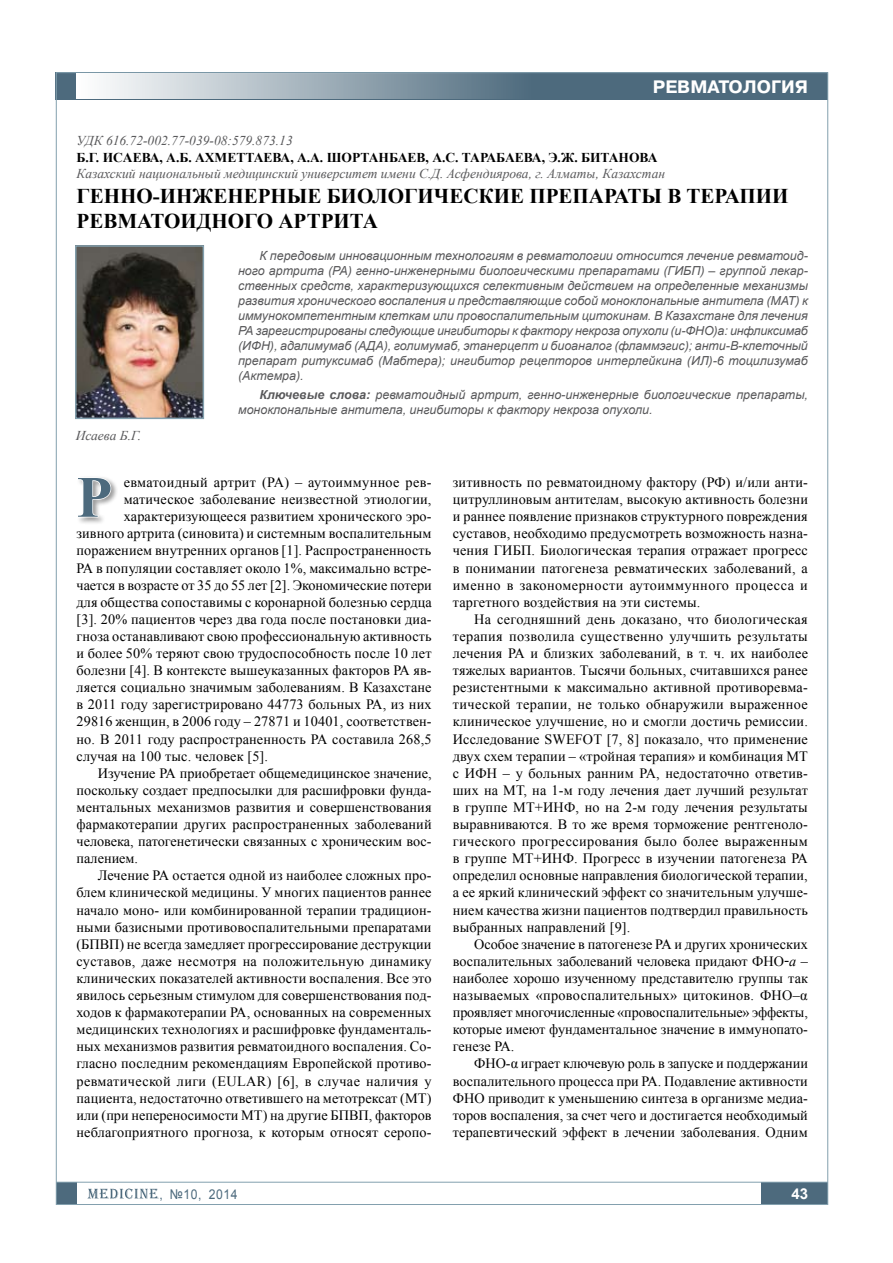
<style>
.page{position:relative;width:893px;height:1263px;background:#fff}
.page>*{position:absolute;margin:0;border:0;box-sizing:border-box;transform-origin:0 0}
.t1{font:700 58.5px "Times New Roman";color:#4d6a7d}
.t2{font:700 21px/25.2px "Times New Roman";color:#000}
.t3{font:700 18px "Pragmatica C";color:#fff}
.t4{font:700 15px "Arial";color:#fff}
.t5{font:14.25px/17.1px "Times New Roman";letter-spacing:.01em;color:#000;text-align:justify}
.t6{font:italic 13.5px "Times New Roman";color:#58585a}
.t7{font:700 13.5px "Times New Roman";color:#000}
.t8{font:13.5px "Arial";letter-spacing:.05em;color:#4d6a7d;scale:.9 1}
.t9{font:italic 12.45px/15px "Arial";color:#58585a;text-align:justify}
.s1{font-weight:700}
.s2{font-family:"Tahoma"}
.s3{font-style:italic}
</style>
<div class="page">
<div style="left:761px;top:1182px;width:67px;height:22px;background:#4d6a7d"></div>
<div style="left:56px;top:1182px;width:21px;height:22px;background:#4d6a7d"></div>
<svg style="left:87px;top:1188px;width:72px;height:11px"></svg>
<hr style="left:56px;top:1182px;width:772px;height:1px;background:#83a0ae">
<div style="left:56px;top:72px;width:772px;height:28px;background:#4d6a7d"></div>
<div style="left:77px;top:73px;width:463px;height:26px;background:linear-gradient(to right,#fff,#4b687b)"></div>
<svg style="left:79px;top:477px;width:33px;height:41px"></svg>
<img style="left:78px;top:248px;width:123px;height:168px">
<div style="left:75px;top:245px;width:129px;height:174px;border:2px solid #83a0ae"></div>
<p class="t3" style="left:653px;top:77px;width:157px">ревматология</p>
<p class="t6" style="left:77px;top:132px;width:218px">УДК 616.72-002.77-039-08:579.873.13</p>
<p class="t7" style="left:77px;top:148px;width:582px">Б.Г. ИCАЕВА, А.Б. АХМЕТТАЕВА, А.А. ШОРТАНБАЕВ, А.С. ТАРАБАЕВА, Э.Ж. БИТАНОВА</p>
<p class="t6" style="left:77px;top:164px;width:590px">Казахский национальный медицинский университет имени С.Д. Асфендиярова, г. Алматы, Казахстан</p>
<h2 class="t2" style="left:77px;top:183px;width:713px">ГЕННО-ИНЖЕНЕРНЫЕ БИОЛОГИЧЕСКИЕ ПРЕПАРАТЫ В ТЕРАПИИ<br>РЕВМАТОИДНОГО АРТРИТА</h2>
<p class="t9" style="left:238px;top:249px;width:571px;text-indent:21px">К передовым инновационным технологиям в ревматологии относится лечение ревматоид&shy;ного артрита (РА) генно-инженерными биологическими препаратами (ГИБП) – группой лекар&shy;ственных средств, характеризующихся селективным действием на определенные механизмы развития хронического воспаления и представляющие собой моноклональные антитела (МАТ) к иммунокомпетентным клеткам или провоспалительным цитокинам. В Казахстане для лечения РА зарегистрированы следующие ингибиторы к фактору некроза опухоли (и-ФНО)а: инфликсимаб (ИФН), адалимумаб (АДА), голимумаб, этанерцепт и биоаналог (фламмэгис); анти-В-клеточный препарат ритуксимаб (Мабтера); ингибитор рецепторов интерлейкина (ИЛ)-6 тоцилизумаб (Актемра).</p>
<p class="t9" style="left:238px;top:387px;width:571px;text-indent:21px"><span class="s1">Ключевые слова:</span> ревматоидный артрит, генно-инженерные биологические препараты, моноклональные антитела, ингибиторы к фактору некроза опухоли.</p>
<p class="t6" style="left:76px;top:426px;width:67px">Исаева Б.Г.</p>
<p class="t5" style="left:124px;top:473px;width:309px">евматоидный артрит (РА) – аутоиммунное рев-</p>
<p class="t5" style="left:124px;top:491px;width:309px">матическое заболевание неизвестной этиологии,</p>
<p class="t5" style="left:124px;top:508px;width:309px">характеризующееся развитием хронического эро-</p>
<p class="t5" style="left:77px;top:525px;width:356px">зивного артрита (синовита) и системным воспалительным</p>
<p class="t5" style="left:77px;top:542px;width:356px">поражением внутренних органов [1]. Распространенность</p>
<p class="t5" style="left:77px;top:559px;width:357px">РА в популяции составляет около 1%, максимально встре-</p>
<p class="t5" style="left:77px;top:576px;width:357px">чается в возрасте от 35 до 55 лет [2]. Экономические потери</p>
<p class="t5" style="left:77px;top:593px;width:357px">для общества сопоставимы с коронарной болезнью сердца</p>
<p class="t5" style="left:77px;top:610px;width:357px">[3]. 20% пациентов через два года после постановки диа-</p>
<p class="t5" style="left:77px;top:627px;width:357px">гноза останавливают свою профессиональную активность</p>
<p class="t5" style="left:77px;top:644px;width:357px">и более 50% теряют свою трудоспособность после 10 лет</p>
<p class="t5" style="left:77px;top:662px;width:357px">болезни [4]. В контексте вышеуказанных факторов РА яв-</p>
<p class="t5" style="left:77px;top:679px;width:357px">ляется социально значимым заболеваниям. В Казахстане</p>
<p class="t5" style="left:77px;top:696px;width:356px">в 2011 году зарегистрировано 44773 больных РА, из них</p>
<p class="t5" style="left:77px;top:713px;width:357px">29816 женщин, в 2006 году – 27871 и 10401, соответствен-</p>
<p class="t5" style="left:77px;top:730px;width:357px">но. В 2011 году распространенность РА составила 268,5</p>
<p class="t5" style="left:77px;top:747px;width:193px">случая на 100 тыс. человек [5].</p>
<p class="t5" style="left:98px;top:764px;width:335px">Изучение РА приобретает общемедицинское значение,</p>
<p class="t5" style="left:77px;top:781px;width:357px">поскольку создает предпосылки для расшифровки фунда-</p>
<p class="t5" style="left:77px;top:798px;width:356px">ментальных механизмов развития и совершенствования</p>
<p class="t5" style="left:77px;top:815px;width:357px">фармакотерапии других распространенных заболеваний</p>
<p class="t5" style="left:77px;top:833px;width:357px">человека, патогенетически связанных с хроническим вос-</p>
<p class="t5" style="left:77px;top:850px;width:63px">палением.</p>
<p class="t5" style="left:98px;top:867px;width:335px">Лечение РА остается одной из наиболее сложных про-</p>
<p class="t5" style="left:77px;top:884px;width:356px">блем клинической медицины. У многих пациентов раннее</p>
<p class="t5" style="left:77px;top:901px;width:357px">начало моно- или комбинированной терапии традицион-</p>
<p class="t5" style="left:77px;top:918px;width:357px">ными базисными противовоспалительными препаратами</p>
<p class="t5" style="left:77px;top:935px;width:356px">(БПВП) не всегда замедляет прогрессирование деструкции</p>
<p class="t5" style="left:77px;top:952px;width:357px">суставов, даже несмотря на положительную динамику</p>
<p class="t5" style="left:77px;top:969px;width:357px">клинических показателей активности воспаления. Все это</p>
<p class="t5" style="left:77px;top:986px;width:356px">явилось серьезным стимулом для совершенствования под-</p>
<p class="t5" style="left:77px;top:1004px;width:357px">ходов к фармакотерапии РА, основанных на современных</p>
<p class="t5" style="left:77px;top:1021px;width:357px">медицинских технологиях и расшифровке фундаменталь-</p>
<p class="t5" style="left:77px;top:1038px;width:357px">ных механизмов развития ревматоидного воспаления. Со-</p>
<p class="t5" style="left:77px;top:1055px;width:357px">гласно последним рекомендациям Европейской противо-</p>
<p class="t5" style="left:77px;top:1072px;width:357px">ревматической лиги (EULAR) [6], в случае наличия у</p>
<p class="t5" style="left:77px;top:1089px;width:356px">пациента, недостаточно ответившего на метотрексат (МТ)</p>
<p class="t5" style="left:77px;top:1106px;width:356px">или (при непереносимости МТ) на другие БПВП, факторов</p>
<p class="t5" style="left:77px;top:1123px;width:357px">неблагоприятного прогноза, к которым относят серопо-</p>
<h1 class="t1" style="left:77px;top:457px;width:37px">Р</h1>
<p class="t5" style="left:453px;top:473px;width:357px">зитивность по ревматоидному фактору (РФ) и/или анти&shy;цитруллиновым антителам, высокую активность болезни и раннее появление признаков структурного повреждения суставов, необходимо предусмотреть возможность назна&shy;чения ГИБП. Биологическая терапия отражает прогресс в понимании патогенеза ревматических заболеваний, а именно в закономерности аутоиммунного процесса и таргетного воздействия на эти системы.</p>
<p class="t5" style="left:453px;top:610px;width:357px;text-indent:21px">На сегодняшний день доказано, что биологическая терапия позволила существенно улучшить результаты лечения РА и близких заболеваний, в т. ч. их наиболее тяжелых вариантов. Тысячи больных, считавшихся ранее резистентными к максимально активной противоревма&shy;тической терапии, не только обнаружили выраженное клиническое улучшение, но и смогли достичь ремиссии.<br>Исследование SWEFOT [7, 8] показало, что применение двух схем терапии – «тройная терапия» и комбинация МТ с ИФН – у больных ранним РА, недостаточно ответив&shy;ших на МТ, на 1-м году лечения дает лучший результат в группе МТ+ИНФ, но на 2-м году лечения результаты выравниваются. В то же время торможение рентгеноло&shy;гического прогрессирования было более выраженным в группе МТ+ИНФ. Прогресс в изучении патогенеза РА определил основные направления биологической терапии, а ее яркий клинический эффект со значительным улучше&shy;нием качества жизни пациентов подтвердил правильность выбранных направлений [9].</p>
<p class="t5" style="left:453px;top:935px;width:357px;text-indent:21px">Особое значение в патогенезе РА и других хронических воспалительных заболеваний человека придают ФНО<span class="s2">-</span><span class="s3">а</span> – наиболее хорошо изученному представителю группы так называемых «провоспалительных» цитокинов. ФНО–α проявляет многочисленные «провоспалительные» эффекты, которые имеют фундаментальное значение в иммунопато&shy;генезе РА.</p>
<p class="t5" style="left:453px;top:1055px;width:357px;text-indent:21px">ФНО-α играет ключевую роль в запуске и поддержании воспалительного процесса при РА. Подавление активности ФНО приводит к уменьшению синтеза в организме медиа&shy;торов воспаления, за счет чего и достигается необходимый терапевтический эффект в лечении заболевания. Одним</p>
<p class="t8" style="left:159px;top:1185px;width:88px">, №10, 2014</p>
<p class="t4" style="left:791px;top:1183px;width:18px">43</p>
</div>
